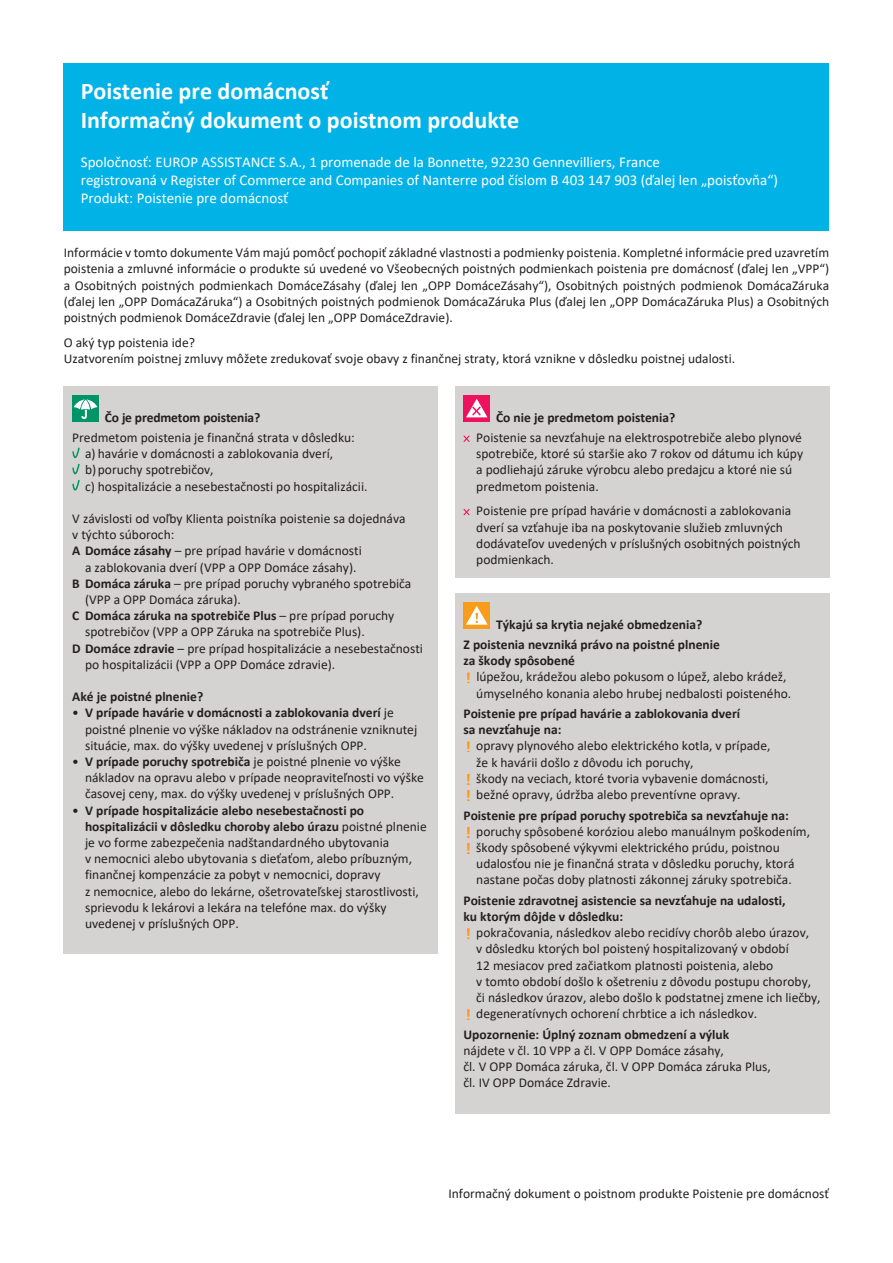
<style>
.page{position:relative;width:893px;height:1263px;background:#fff}
.page>*{position:absolute;margin:0;border:0;box-sizing:border-box;transform-origin:0 0}
.t1{font:700 24px/28.8px "Calibri";color:#fff}
.t2{font:15px/18px "Calibri";color:#fff}
.t3{font:13.5px/16.2px "Calibri";color:#231f20}
.t4{font:700 13.5px/16.2px "Calibri";color:#231f20}
.s1{font-weight:700}
.s2{font-weight:400}
</style>
<div class="page">
<div style="left:64px;top:64px;width:765px;height:167px;background:#00b2e6"></div>
<div style="left:64px;top:386px;width:374px;height:568px;background:#d5d2d2"></div>
<div style="left:72px;top:395px;width:27px;height:26px;background:#009366"></div>
<svg style="left:74px;top:399px;width:24px;height:20px"></svg>
<svg style="left:72px;top:447px;width:8px;height:44px"></svg>
<div style="left:455px;top:386px;width:374px;height:192px;background:#d5d2d2"></div>
<div style="left:463px;top:395px;width:27px;height:26px;background:#ed115e"></div>
<svg style="left:466px;top:399px;width:22px;height:18px"></svg>
<svg style="left:463px;top:435px;width:7px;height:7px"></svg>
<svg style="left:463px;top:509px;width:7px;height:6px"></svg>
<div style="left:455px;top:593px;width:374px;height:521px;background:#d5d2d2"></div>
<div style="left:463px;top:602px;width:27px;height:26px;background:#f89c1c"></div>
<svg style="left:466px;top:606px;width:22px;height:19px"></svg>
<svg style="left:467px;top:672px;width:3px;height:11px"></svg>
<svg style="left:467px;top:742px;width:3px;height:10px"></svg>
<svg style="left:467px;top:774px;width:3px;height:10px"></svg>
<svg style="left:467px;top:790px;width:3px;height:10px"></svg>
<svg style="left:467px;top:827px;width:3px;height:10px"></svg>
<svg style="left:467px;top:843px;width:3px;height:10px"></svg>
<svg style="left:467px;top:928px;width:3px;height:11px"></svg>
<svg style="left:467px;top:1009px;width:3px;height:11px"></svg>
<h1 class="t1" style="left:81px;top:76px;width:440px">Poistenie pre domácnosť<br>Informačný dokument o poistnom produkte</h1>
<p class="t2" style="left:81px;top:153px;width:699px">Spoločnosť: EUROP ASSISTANCE S.A., 1 promenade de la Bonnette, 92230 Gennevilliers, France<br>registrovaná v Register of Commerce and Companies of Nanterre pod číslom B 403 147 903 (ďalej len „poisťovňa“)<br>Produkt: Poistenie pre domácnosť</p>
<p class="t3" style="left:64px;top:244px;width:767px;text-align:justify">Informácie v tomto dokumente Vám majú pomôcť pochopiť základné vlastnosti a podmienky poistenia. Kompletné informácie pred uzavretím poistenia a zmluvné informácie o produkte sú uvedené vo Všeobecných poistných podmienkach poistenia pre domácnosť (ďalej len „VPP“) a Osobitných poistných podmienkach DomáceZásahy (ďalej len „OPP DomáceZásahy“), Osobitných poistných podmienok DomácaZáruka (ďalej len „OPP DomácaZáruka“) a Osobitných poistných podmienok DomácaZáruka Plus (ďalej len „OPP DomácaZáruka Plus) a Osobitných poistných podmienok DomáceZdravie (ďalej len „OPP DomáceZdravie).</p>
<p class="t3" style="left:64px;top:334px;width:673px">O aký typ poistenia ide?<br>Uzatvorením poistnej zmluvy môžete zredukovať svoje obavy z finančnej straty, ktorá vznikne v dôsledku poistnej udalosti.</p>
<p class="t4" style="left:105px;top:409px;width:157px">Čo je predmetom poistenia?</p>
<p class="t3" style="left:85px;top:429px;width:284px;text-indent:-13px">Predmetom poistenia je finančná strata v dôsledku: a) havárie v domácnosti a zablokovania dverí, b)poruchy spotrebičov,<br>c) hospitalizácie a nesebestačnosti po hospitalizácii.</p>
<p class="t3" style="left:72px;top:510px;width:335px">V závislosti od voľby Klienta poistníka poistenie sa dojednáva</p>
<p class="t3" style="left:72px;top:526px;width:104px">v týchto súboroch:</p>
<p class="t3" style="left:72px;top:542px;width:291px"><span class="s1">A Domáce zásahy</span> – pre prípad havárie v domácnosti</p>
<p class="t3" style="left:85px;top:559px;width:273px">a zablokovania dverí (VPP a OPP Domáce zásahy).</p>
<p class="t3" style="left:72px;top:575px;width:341px"><span class="s1">B Domáca záruka</span> – pre prípad poruchy vybraného spotrebiča</p>
<p class="t3" style="left:85px;top:591px;width:157px">(VPP a OPP Domáca záruka).</p>
<p class="t4" style="left:72px;top:607px;width:324px">C Domáca záruka na spotrebiče Plus <span class="s2">– pre prípad poruchy</span></p>
<p class="t3" style="left:85px;top:623px;width:281px">spotrebičov (VPP a OPP Záruka na spotrebiče Plus).</p>
<p class="t3" style="left:72px;top:640px;width:352px"><span class="s1">D Domáce zdravie</span> – pre prípad hospitalizácie a nesebestačnosti</p>
<p class="t3" style="left:85px;top:656px;width:252px">po hospitalizácii (VPP a OPP Domáce zdravie).</p>
<p class="t4" style="left:72px;top:688px;width:133px">Aké je poistné plnenie?</p>
<p class="t3" style="left:85px;top:704px;width:334px;text-indent:-13px">• <span class="s1">V prípade havárie v domácnosti a zablokovania dverí</span> je poistné plnenie vo výške nákladov na odstránenie vzniknutej situácie, max. do výšky uvedenej v príslušných OPP.</p>
<p class="t3" style="left:85px;top:753px;width:340px;text-indent:-13px">• <span class="s1">V prípade poruchy spotrebiča</span> je poistné plnenie vo výške nákladov na opravu alebo v prípade neopraviteľnosti vo výške časovej ceny, max. do výšky uvedenej v príslušných OPP.</p>
<p class="t3" style="left:85px;top:802px;width:343px;text-indent:-13px">• <span class="s1">V prípade hospitalizácie alebo nesebestačnosti po hospitalizácii v dôsledku choroby alebo úrazu</span> poistné plnenie je vo forme zabezpečenia nadštandardného ubytovania<br>v nemocnici alebo ubytovania s dieťaťom, alebo príbuzným, finančnej kompenzácie za pobyt v nemocnici, dopravy<br>z nemocnice, alebo do lekárne, ošetrovateľskej starostlivosti, sprievodu k lekárovi a lekára na telefóne max. do výšky uvedenej v príslušných OPP.</p>
<p class="t4" style="left:496px;top:409px;width:181px">Čo nie je predmetom poistenia?</p>
<p class="t3" style="left:476px;top:429px;width:328px">Poistenie sa nevzťahuje na elektrospotrebiče alebo plynové spotrebiče, ktoré sú staršie ako 7 rokov od dátumu ich kúpy a podliehajú záruke výrobcu alebo predajcu a ktoré nie sú predmetom poistenia.</p>
<p class="t3" style="left:476px;top:502px;width:326px">Poistenie pre prípad havárie v domácnosti a zablokovania dverí sa vzťahuje iba na poskytovanie služieb zmluvných dodávateľov uvedených v príslušných osobitných poistných podmienkach.</p>
<p class="t4" style="left:463px;top:614px;width:258px;line-height:20.4px;text-indent:33px">Týkajú sa krytia nejaké obmedzenia?<br>Z poistenia nevzniká právo na poistné plnenie</p>
<p class="t4" style="left:463px;top:652px;width:113px">za škody spôsobené</p>
<p class="t3" style="left:476px;top:668px;width:316px">lúpežou, krádežou alebo pokusom o lúpež, alebo krádež, úmyselného konania alebo hrubej nedbalosti poisteného.</p>
<p class="t4" style="left:463px;top:705px;width:278px">Poistenie pre prípad havárie a zablokovania dverí sa nevzťahuje na:</p>
<p class="t3" style="left:476px;top:737px;width:296px">opravy plynového alebo elektrického kotla, v prípade, že k havárii došlo z dôvodu ich poruchy,<br>škody na veciach, ktoré tvoria vybavenie domácnosti, bežné opravy, údržba alebo preventívne opravy.</p>
<p class="t4" style="left:463px;top:807px;width:327px">Poistenie pre prípad poruchy spotrebiča sa nevzťahuje na:</p>
<p class="t3" style="left:476px;top:823px;width:335px">poruchy spôsobené koróziou alebo manuálnym poškodením, škody spôsobené výkyvmi elektrického prúdu, poistnou udalosťou nie je finančná strata v dôsledku poruchy, ktorá nastane počas doby platnosti zákonnej záruky spotrebiča.</p>
<p class="t4" style="left:463px;top:892px;width:324px">Poistenie zdravotnej asistencie sa nevzťahuje na udalosti, ku ktorým dôjde v dôsledku:</p>
<p class="t3" style="left:476px;top:924px;width:346px">pokračovania, následkov alebo recidívy chorôb alebo úrazov,<br>v dôsledku ktorých bol poistený hospitalizovaný v období<br>12 mesiacov pred začiatkom platnosti poistenia, alebo<br>v tomto období došlo k ošetreniu z dôvodu postupu choroby, či následkov úrazov, alebo došlo k podstatnej zmene ich liečby, degeneratívnych ochorení chrbtice a ich následkov.</p>
<p class="t4" style="left:463px;top:1026px;width:267px">Upozornenie: Úplný zoznam obmedzení a výluk</p>
<p class="t3" style="left:463px;top:1042px;width:309px">nájdete v čl. 10 VPP a čl. V OPP Domáce zásahy,<br>čl. V OPP Domáca záruka, čl. V OPP Domáca záruka Plus, čl. IV OPP Domáce Zdravie.</p>
<p class="t3" style="left:448px;top:1185px;width:382px">Informačný dokument o poistnom produkte Poistenie pre domácnosť</p>
</div>
